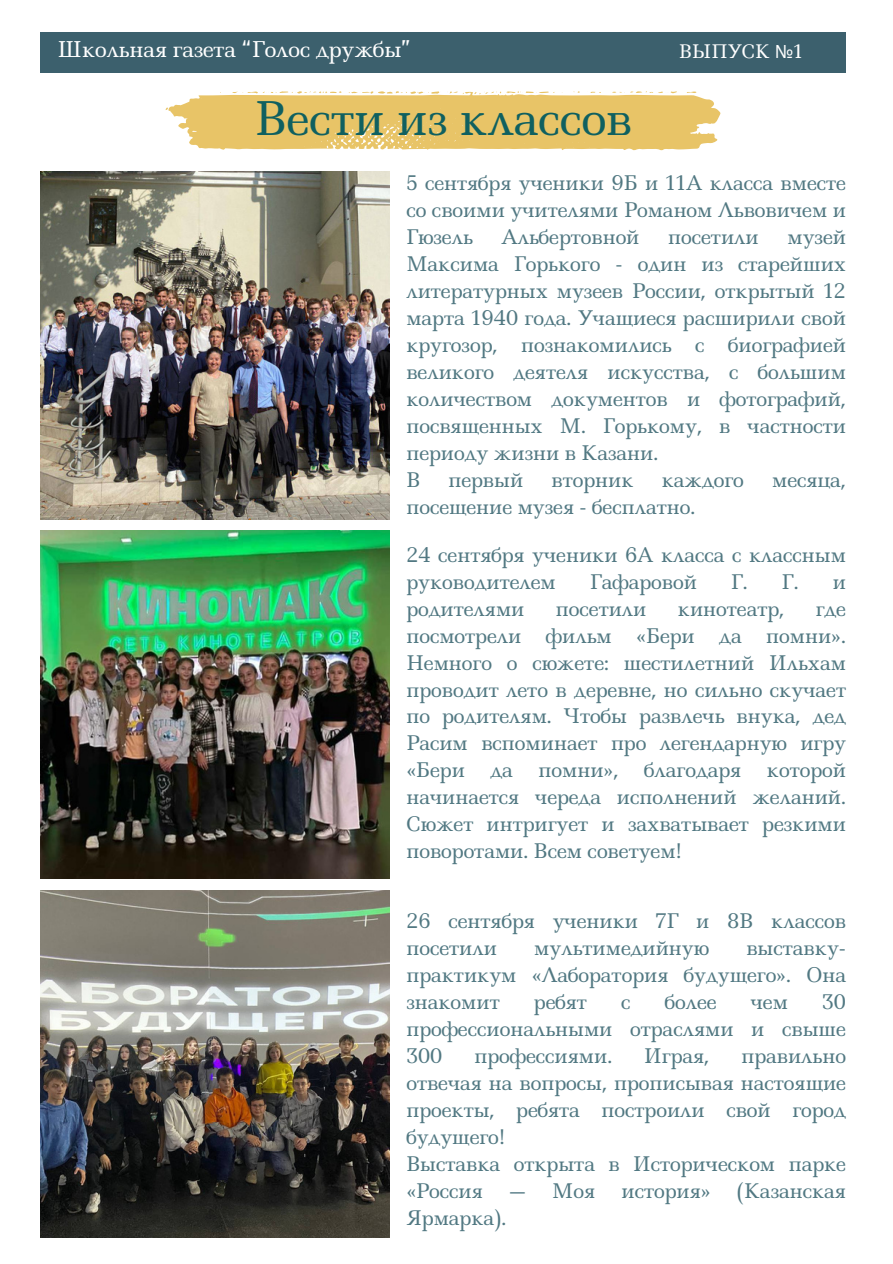
<style>
.page{position:relative;width:893px;height:1264px;background:#fff}
.page>*{position:absolute;margin:0;border:0;box-sizing:border-box;transform-origin:0 0}
.t1{font:45.15px "Ledger";color:#0f6060}
.t2{font:21.15px "Ledger";color:#fff}
.t3{font:19.65px/27px "Ledger";color:#517882;text-align:justify}
.t4{font:18.15px "Ledger";color:#fff}
.s1{font-family:"Noto Sans"}
</style>
<div class="page">
<img style="left:40px;top:172px;width:349px;height:347px">
<img style="left:40px;top:530px;width:349px;height:349px">
<img style="left:40px;top:890px;width:349px;height:347px">
<div style="left:40px;top:32px;width:806px;height:41px;background:#3c606d"></div>
<svg style="left:166px;top:91px;width:554px;height:60px;background:#ebcc7e"></svg>
<p class="t2" style="left:57px;top:35px;width:356px">Школьная газета “Голос дружбы”</p>
<p class="t4" style="left:679px;top:39px;width:125px">ВЫПУСК <span class="s1">№</span>1</p>
<p class="t1" style="left:255px;top:87px;width:378px">Вести из классов</p>
<p class="t3" style="left:406px;top:169px;width:441px">5 сентября ученики 9Б и 11А класса вместе со своими учителями Романом Львовичем и Гюзель</p>
<p class="t3" style="left:501px;top:223px;width:139px">Альбертовной</p>
<p class="t3" style="left:668px;top:223px;width:92px">посетили</p>
<p class="t3" style="left:406px;top:223px;width:441px;text-indent:381px">музей Максима Горького - один из старейших литературных музеев России, открытый 12 марта 1940 года. Учащиеся расширили свой кругозор, познакомились с биографией великого деятеля искусства, с большим количеством документов и фотографий, посвященных М. Горькому, в частности периоду жизни в Казани.</p>
<p class="t3" style="left:406px;top:466px;width:15px">В</p>
<p class="t3" style="left:448px;top:466px;width:76px">первый</p>
<p class="t3" style="left:551px;top:466px;width:83px">вторник</p>
<p class="t3" style="left:661px;top:466px;width:84px">каждого</p>
<p class="t3" style="left:772px;top:466px;width:75px">месяца,</p>
<p class="t3" style="left:406px;top:493px;width:290px">посещение музея - бесплатно.</p>
<p class="t3" style="left:406px;top:541px;width:441px">24 сентября ученики 6А класса с классным руководителем</p>
<p class="t3" style="left:590px;top:568px;width:108px">Гафаровой</p>
<p class="t3" style="left:731px;top:568px;width:69px">Г. Г.</p>
<p class="t3" style="left:832px;top:568px;width:15px">и</p>
<p class="t3" style="left:406px;top:595px;width:120px">родителями</p>
<p class="t3" style="left:556px;top:595px;width:92px">посетили</p>
<p class="t3" style="left:678px;top:595px;width:108px">кинотеатр,</p>
<p class="t3" style="left:406px;top:595px;width:441px;text-indent:409px">где посмотрели фильм «Бери да помни».<br>Немного о сюжете: шестилетний Ильхам проводит лето в деревне, но сильно скучает по родителям. Чтобы развлечь внука, дед Расим вспоминает про легендарную игру «Бери</p>
<p class="t3" style="left:490px;top:756px;width:24px">да</p>
<p class="t3" style="left:538px;top:756px;width:81px">помни»,</p>
<p class="t3" style="left:644px;top:756px;width:99px">благодаря</p>
<p class="t3" style="left:406px;top:756px;width:441px;text-indent:360px">которой начинается череда исполнений желаний.<br>Сюжет интригует и захватывает резкими поворотами. Всем советуем!</p>
<p class="t3" style="left:406px;top:907px;width:441px">26 сентября ученики 7Г и 8В классов посетили</p>
<p class="t3" style="left:534px;top:934px;width:176px">мультимедийную</p>
<p class="t3" style="left:406px;top:934px;width:441px;text-indent:340px">выставку&shy;практикум «Лаборатория будущего». Она знакомит</p>
<p class="t3" style="left:534px;top:988px;width:54px">ребят</p>
<p class="t3" style="left:621px;top:988px;width:11px">с</p>
<p class="t3" style="left:664px;top:988px;width:53px">более</p>
<p class="t3" style="left:750px;top:988px;width:39px">чем</p>
<p class="t3" style="left:406px;top:988px;width:441px;text-indent:415px">30 профессиональными отраслями и свыше 300</p>
<p class="t3" style="left:474px;top:1041px;width:139px">профессиями.</p>
<p class="t3" style="left:644px;top:1041px;width:66px">Играя,</p>
<p class="t3" style="left:406px;top:1041px;width:441px;text-indent:335px">правильно отвечая на вопросы, прописывая настоящие проекты, ребята построили свой город будущего!</p>
<p class="t3" style="left:406px;top:1149px;width:441px">Выставка открыта в Историческом парке «Россия</p>
<p class="t3" style="left:509px;top:1176px;width:87px">— Моя</p>
<p class="t3" style="left:621px;top:1176px;width:91px">история»</p>
<p class="t3" style="left:737px;top:1176px;width:111px">(Казанская</p>
<p class="t3" style="left:406px;top:1203px;width:101px">Ярмарка).</p>
</div>
